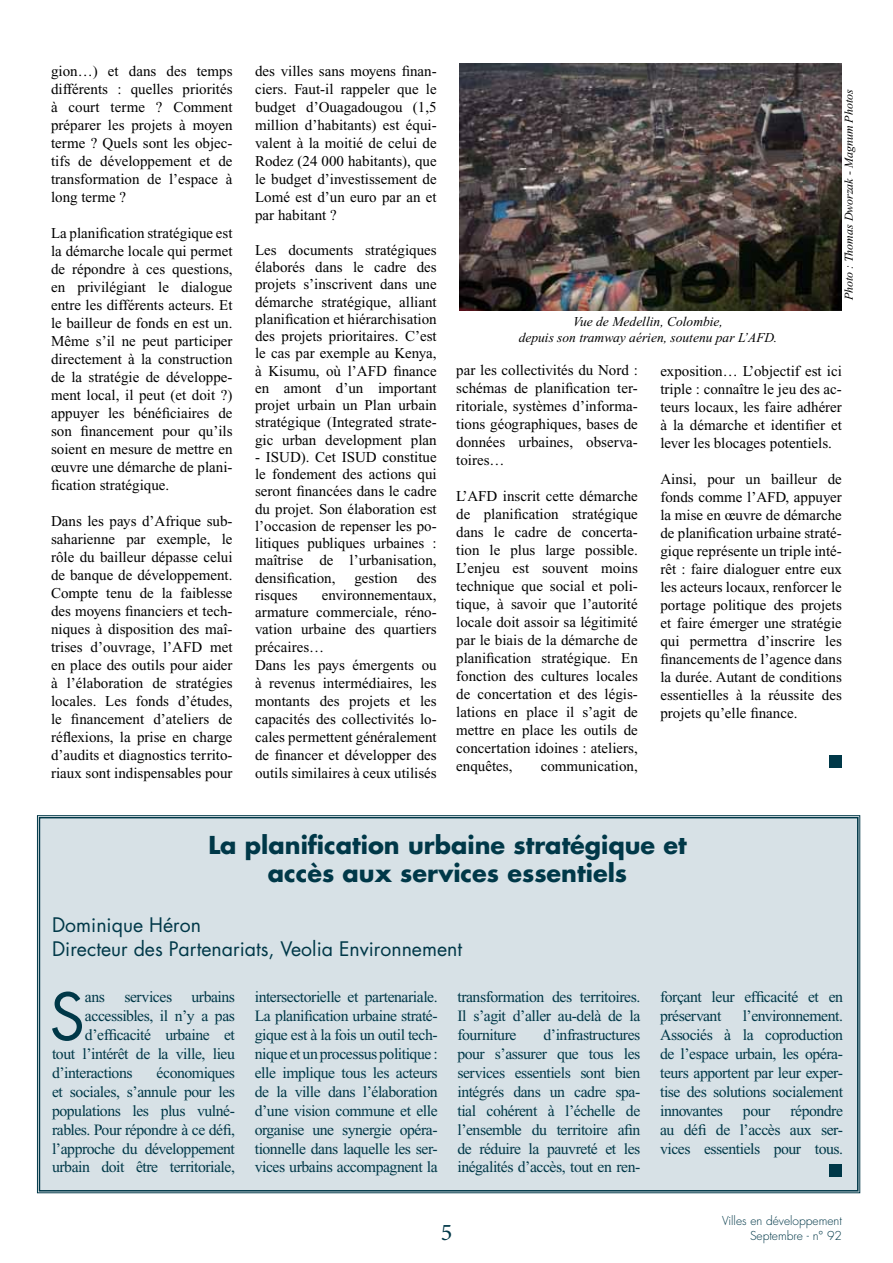
<style>
.page{position:relative;width:893px;height:1263px;background:#fff}
.page>*{position:absolute;margin:0;border:0;box-sizing:border-box;transform-origin:0 0}
.t1{font:63.3px "Futura";color:#003848}
.t2{font:700 24px/28.8px "Futura";color:#003848;text-align:center}
.t3{font:24px "Minion Pro";color:#003848}
.t4{font:19.5px/23.4px "Futura";color:#003848}
.t5{font:15.75px/18.9px "Times New Roman";letter-spacing:-.03em;color:#003848;text-align:justify}
.t6{font:15px/18px "Times New Roman";color:#000;text-align:justify}
.t7{font:italic 13.5px/16.2px "Times New Roman";color:#000;text-align:center}
.t8{font:300 12px/14.4px "Futura";color:#003848;text-align:right}
.t9{font:italic 12px "Times New Roman";color:#000}
</style>
<div class="page">
<img style="left:459px;top:64px;width:383px;height:247px">
<div style="left:37px;top:815px;width:823px;height:378px;background:#d7e1e6"></div>
<div style="left:39px;top:817px;width:819px;height:374px;border:2px solid #003848"></div>
<div style="left:829px;top:1164px;width:13px;height:13px;background:#003848"></div>
<div style="left:829px;top:755px;width:13px;height:12px;background:#003848"></div>
<p class="t6" style="left:51px;top:62px;width:183px">gion…) et dans des temps différents : quelles priorités à court terme ? Comment préparer les projets à moyen terme ? Quels sont les objec&shy;tifs de développement et de transformation de l’espace à long terme ?</p>
<p class="t6" style="left:51px;top:224px;width:183px">La planification stratégique est la démarche locale qui permet de répondre à ces questions, en privilégiant le dialogue entre les différents acteurs. Et le bailleur de fonds en est un.<br>Même s’il ne peut participer directement à la construction de la stratégie de développe&shy;ment local, il peut (et doit ?) appuyer les bénéficiaires de son financement pour qu’ils soient en mesure de mettre en œuvre une démarche de plani&shy;fication stratégique.</p>
<p class="t6" style="left:51px;top:512px;width:183px">Dans les pays d’Afrique sub&shy;saharienne par exemple, le rôle du bailleur dépasse celui de banque de développement.<br>Compte tenu de la faiblesse des moyens financiers et tech&shy;niques à disposition des maî&shy;trises d’ouvrage, l’AFD met en place des outils pour aider à l’élaboration de stratégies locales. Les fonds d’études, le financement d’ateliers de réflexions, la prise en charge d’audits et diagnostics territo&shy;riaux sont indispensables pour</p>
<p class="t6" style="left:255px;top:62px;width:183px">des villes sans moyens finan&shy;ciers. Faut-il rappeler que le budget d’Ouagadougou (1,5 million d’habitants) est équi&shy;valent à la moitié de celui de Rodez (24 000 habitants), que le budget d’investissement de Lomé est d’un euro par an et par habitant ?</p>
<p class="t6" style="left:255px;top:241px;width:183px;line-height:17.2px">Les documents stratégiques élaborés dans le cadre des projets s’inscrivent dans une démarche stratégique, alliant planification et hiérarchisation des projets prioritaires. C’est le cas par exemple au Kenya, à Kisumu, où l’AFD finance en amont d’un important projet urbain un Plan urbain stratégique (Integrated strate&shy;gic urban development plan</p>
<p class="t6" style="left:255px;top:448px;width:183px;line-height:17.2px">- ISUD). Cet ISUD constitue le fondement des actions qui seront financées dans le cadre du projet. Son élaboration est l’occasion de repenser les po&shy;litiques publiques urbaines : maîtrise de l’urbanisation, densification,</p>
<p class="t6" style="left:354px;top:569px;width:45px">gestion</p>
<p class="t6" style="left:417px;top:569px;width:21px">des</p>
<p class="t6" style="left:255px;top:586px;width:183px;text-align:left;text-indent:67px">environnementaux, armature commerciale, réno&shy;vation urbaine des quartiers précaires…<br>Dans les pays émergents ou à revenus intermédiaires, les montants des projets et les capacités des collectivités lo&shy;cales permettent généralement de financer et développer des outils similaires à ceux utilisés</p>
<p class="t6" style="left:255px;top:586px;width:44px">risques</p>
<p class="t7" style="left:519px;top:314px;width:260px">Vue de Medellin, Colombie,<br>depuis son tramway aérien, soutenu par L’AFD.</p>
<p class="t9" style="left:842px;top:300px;width:212px;rotate:-90deg">Photo : Thomas Dworzak - Magnum Photos</p>
<p class="t6" style="left:456px;top:361px;width:183px">par les collectivités du Nord : schémas de planification ter&shy;ritoriale, systèmes d’informa&shy;tions géographiques, bases de données urbaines, observa&shy;toires…</p>
<p class="t6" style="left:456px;top:487px;width:183px">L’AFD inscrit cette démarche de planification stratégique dans le cadre de concerta&shy;tion le plus large possible.<br>L’enjeu est souvent moins technique que social et poli&shy;tique, à savoir que l’autorité locale doit assoir sa légitimité par le biais de la démarche de planification stratégique. En fonction des cultures locales de concertation et des légis&shy;lations en place il s’agit de mettre en place les outils de concertation idoines : ateliers, enquêtes,</p>
<p class="t6" style="left:541px;top:757px;width:99px">communication,</p>
<p class="t6" style="left:660px;top:362px;width:183px">exposition… L’objectif est ici triple : connaître le jeu des ac&shy;teurs locaux, les faire adhérer à la démarche et identifier et lever les blocages potentiels.</p>
<p class="t6" style="left:660px;top:470px;width:183px">Ainsi, pour un bailleur de fonds comme l’AFD, appuyer la mise en œuvre de démarche de planification urbaine straté&shy;gique représente un triple inté&shy;rêt : faire dialoguer entre eux les acteurs locaux, renforcer le portage politique des projets et faire émerger une stratégie qui permettra d’inscrire les financements de l’agence dans la durée. Autant de conditions essentielles à la réussite des projets qu’elle finance.</p>
<h2 class="t2" style="left:208px;top:830px;width:480px">La planification urbaine stratégique et accès aux services essentiels</h2>
<h3 class="t4" style="left:52px;top:914px;width:412px">Dominique Héron<br>Directeur des Partenariats, Veolia Environnement</h3>
<h1 class="t1" style="left:50px;top:976px;width:37px">S</h1>
<p class="t5" style="left:85px;top:988px;width:152px">ans services urbains</p>
<p class="t5" style="left:85px;top:1006px;width:152px">accessibles, il n’y a pas</p>
<p class="t5" style="left:85px;top:1025px;width:152px">d’efficacité urbaine et</p>
<p class="t5" style="left:52px;top:1044px;width:184px">tout l’intérêt de la ville, lieu</p>
<p class="t5" style="left:52px;top:1063px;width:82px">d’interactions</p>
<p class="t5" style="left:52px;top:1063px;width:184px;text-indent:105px">économiques et sociales, s’annule pour les populations les plus vulné&shy;rables. Pour répondre à ce défi, l’approche du développement urbain doit être territoriale,</p>
<p class="t5" style="left:255px;top:988px;width:184px">intersectorielle et partenariale.<br>La planification urbaine straté&shy;gique est à la fois un outil tech&shy;nique et un processus politique : elle implique tous les acteurs de la ville dans l’élaboration d’une vision commune et elle organise une synergie opéra&shy;tionnelle dans laquelle les ser&shy;vices urbains accompagnent la</p>
<p class="t5" style="left:457px;top:988px;width:184px">transformation des territoires.<br>Il s’agit d’aller au-delà de la fourniture</p>
<p class="t5" style="left:457px;top:1025px;width:184px;text-indent:86px">d’infrastructures pour s’assurer que tous les services essentiels sont bien intégrés dans un cadre spa&shy;tial cohérent à l’échelle de l’ensemble du territoire afin de réduire la pauvreté et les inégalités d’accès, tout en ren-</p>
<p class="t5" style="left:660px;top:988px;width:184px">forçant leur efficacité et en préservant</p>
<p class="t5" style="left:660px;top:1006px;width:184px;text-indent:83px">l’environnement.<br>Associés à la coproduction de l’espace urbain, les opéra&shy;teurs apportent par leur exper&shy;tise des solutions socialement innovantes</p>
<p class="t5" style="left:660px;top:1101px;width:184px;text-indent:130px">répondre au défi de l’accès aux ser&shy;vices essentiels pour tous.</p>
<p class="t5" style="left:743px;top:1101px;width:29px">pour</p>
<h2 class="t3" style="left:441px;top:1216px;width:13px">5</h2>
<p class="t8" style="left:722px;top:1214px;width:121px">Villes en développement<br>Septembre - n° 92</p>
</div>
